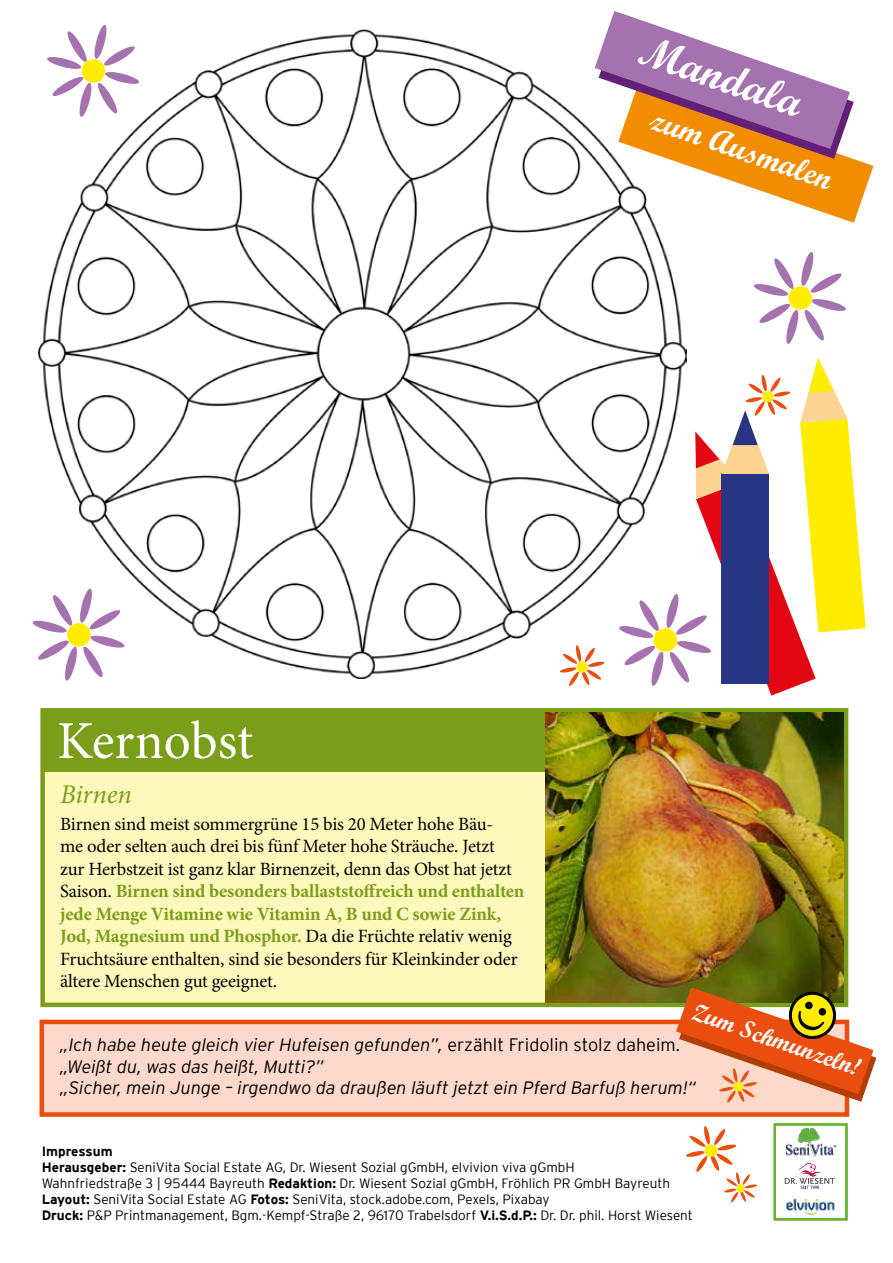
<style>
.page{position:relative;width:893px;height:1263px;background:#fff}
.page>*{position:absolute;margin:0;border:0;box-sizing:border-box;transform-origin:0 0}
.t1{font:53.4px "Minion Pro";letter-spacing:-.005em;color:#fff}
.t2{font:43.8px "Script MT Bold";color:#fff}
.t3{font:31.8px "Script MT Bold";color:#fff}
.t4{font:italic 27px "Minion Pro";letter-spacing:-.005em;color:#7a9e1a}
.t5{font:24.6px "Script MT Bold";color:#fff}
.t6{font:18.75px/22.5px "Minion Pro";letter-spacing:-.01em;color:#000}
.t7{font:italic 300 18px/21.6px "Interstate";color:#000}
.t8{font:300 13.5px/16.2px "Interstate";color:#000}
.s1{font-weight:700;color:#7a9e1a}
.s2{font-style:normal}
.s3{font-weight:700}
</style>
<div class="page">
<div style="left:40px;top:708px;width:808px;height:299px;background:#fff8bd;border:4px solid #7a9e1a"></div>
<img style="left:786px;top:1198px;width:49px;height:18px">
<img style="left:785px;top:1129px;width:52px;height:28px">
<svg style="left:785px;top:1163px;width:50px;height:26px"></svg>
<div style="left:774px;top:1123px;width:74px;height:97px;border:2px solid #65b32e"></div>
<div style="left:43px;top:711px;width:803px;height:61px;background:#7a9e1a"></div>
<svg style="left:686px;top:1126px;width:71px;height:77px"></svg>
<img style="left:545px;top:712px;width:299px;height:291px">
<svg style="left:754px;top:252px;width:92px;height:92px"></svg>
<img style="left:38px;top:29px;width:649px;height:649px">
<svg style="left:595px;top:11px;width:278px;height:212px"></svg>
<svg style="left:47px;top:25px;width:93px;height:92px"></svg>
<svg style="left:32px;top:588px;width:93px;height:93px"></svg>
<svg style="left:619px;top:357px;width:247px;height:338px"></svg>
<svg style="left:560px;top:645px;width:45px;height:41px"></svg>
<div style="left:40px;top:1020px;width:809px;height:97px;background:#fcd9ca;border:4px solid #e94e0f"></div>
<svg style="left:676px;top:983px;width:200px;height:120px"></svg>
<h2 class="t2" style="left:650px;top:23px;width:172px;rotate:19deg">Mandala</h2>
<h3 class="t3" style="left:658px;top:99px;width:192px;rotate:19deg">zum Ausmalen</h3>
<h1 class="t1" style="left:57px;top:705px;width:198px">Kernobst</h1>
<h3 class="t4" style="left:60px;top:775px;width:73px">Birnen</h3>
<p class="t6" style="left:60px;top:812px;width:466px">Birnen sind meist sommergrüne 15 bis 20 Meter hohe Bäu-<br>me oder selten auch drei bis fünf Meter hohe Sträuche. Jetzt<br>zur Herbstzeit ist ganz klar Birnenzeit, denn das Obst hat jetzt Saison. <span class="s1">Birnen sind besonders ballaststoffreich und enthalten jede Menge Vitamine wie Vitamin A, B und C sowie Zink, Jod, Magnesium und Phosphor.</span> Da die Früchte relativ wenig Fruchtsäure enthalten, sind sie besonders für Kleinkinder oder ältere Menschen gut geeignet.</p>
<h3 class="t5" style="left:698px;top:996px;width:178px;rotate:19deg">Zum Schmunzeln!</h3>
<p class="t7" style="left:60px;top:1034px;width:637px">„Ich habe heute gleich vier Hufeisen gefunden”, <span class="s2">erzählt Fridolin stolz daheim. </span>„Weißt du, was das heißt, Mutti?”<br>„Sicher, mein Junge – irgendwo da draußen läuft jetzt ein Pferd Barfuß herum!“</p>
<p class="t8" style="left:42px;top:1142px;width:653px"><span class="s3">Impressum<br>Herausgeber:</span> SeniVita Social Estate AG, Dr. Wiesent Sozial gGmbH, elvivion viva gGmbH<br>Wahnfriedstraße 3 | 95444 Bayreuth <span class="s3">Redaktion:</span> Dr. Wiesent Sozial gGmbH, Fröhlich PR GmbH Bayreuth <span class="s3">Layout:</span> SeniVita Social Estate AG <span class="s3">Fotos:</span> SeniVita, stock.adobe.com, Pexels, Pixabay<br><span class="s3">Druck:</span> P&amp;P Printmanagement, Bgm.-Kempf-Straße 2, 96170 Trabelsdorf <span class="s3">V.i.S.d.P.:</span> Dr. Dr. phil. Horst Wiesent</p>
</div>
